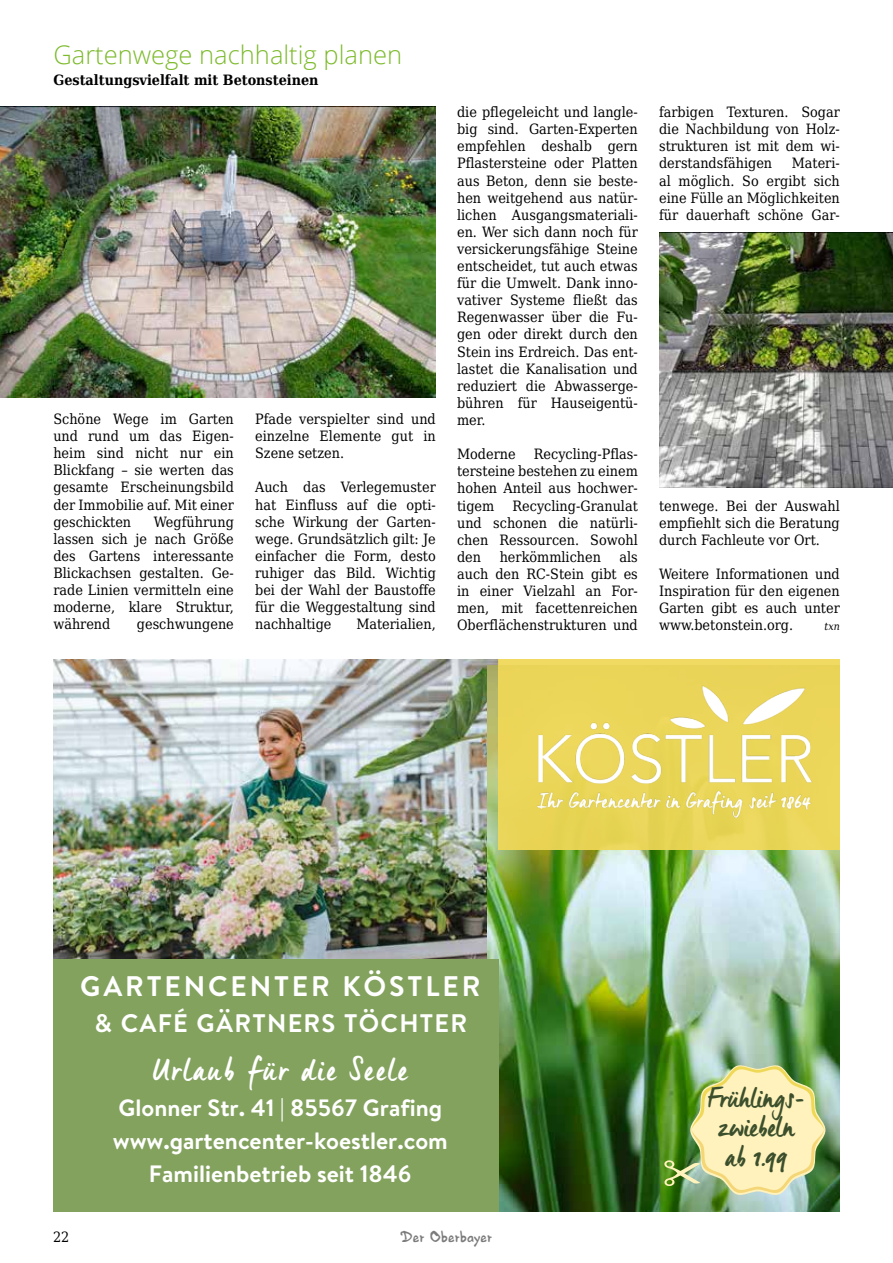
<style>
.page{position:relative;width:893px;height:1263px;background:#fff}
.page>*{position:absolute;margin:0;border:0;box-sizing:border-box;transform-origin:0 0}
.t1{font:31.8px "Manus Smooth";letter-spacing:.08em;color:#fff}
.t2{font:28.35px/29.7px "Manus Smooth";color:#3c4f2d;text-align:center}
.t3{font:700 28.35px "Brandon Text";letter-spacing:.1em;color:#fff}
.t4{font:300 25.5px "Open Sans";color:#7dba2c}
.t5{font:700 25.35px "Brandon Text";letter-spacing:.05em;color:#fff}
.t6{font:700 23.7px/33px "Brandon Text";color:#fff;text-align:center}
.t7{font:16.5px "HVD Edding 780";color:#7c7b7b}
.t8{font:14.25px/17.1px "DejaVu Serif Condensed";color:#000;text-align:justify}
.t9{font:700 14.25px "DejaVu Serif Condensed";color:#000}
.t10{font:italic 10.5px "DejaVu Serif Condensed";color:#000}
</style>
<div class="page">
<img style="left:53px;top:659px;width:445px;height:300px">
<img style="left:487px;top:666px;width:353px;height:546px">
<div style="left:498px;top:659px;width:342px;height:191px;background:#f0d857"></div>
<img style="left:537px;top:685px;width:275px;height:137px">
<div style="left:53px;top:959px;width:445px;height:253px;background:#83a25e"></div>
<img style="left:664px;top:1064px;width:161px;height:132px">
<img style="left:0;top:106px;width:436px;height:292px">
<img style="left:659px;top:232px;width:234px;height:256px">
<h3 class="t4" style="left:53px;top:37px;width:350px">Gartenwege nachhaltig planen</h3>
<p class="t9" style="left:53px;top:68px;width:267px">Gestaltungsvielfalt mit Betonsteinen</p>
<p class="t8" style="left:53px;top:409px;width:182px">Schöne Wege im Garten und rund um das Eigen&shy;heim sind nicht nur ein Blickfang – sie werten das gesamte Erscheinungsbild der Immobilie auf. Mit einer geschickten</p>
<p class="t8" style="left:53px;top:512px;width:182px;text-indent:101px">Wegführung lassen sich je nach Größe des Gartens interessante Blickachsen gestalten. Ge&shy;rade Linien vermitteln eine moderne, klare Struktur, während</p>
<p class="t8" style="left:137px;top:614px;width:98px">geschwungene</p>
<p class="t8" style="left:255px;top:409px;width:182px">Pfade verspielter sind und einzelne Elemente gut in Szene setzen.</p>
<p class="t8" style="left:255px;top:477px;width:182px">Auch das Verlegemuster hat Einfluss auf die opti&shy;sche Wirkung der Garten&shy;wege. Grundsätzlich gilt: Je einfacher die Form, desto ruhiger das Bild. Wichtig bei der Wahl der Baustoffe für die Weggestaltung sind nachhaltige</p>
<p class="t8" style="left:356px;top:614px;width:81px">Materialien,</p>
<p class="t8" style="left:457px;top:102px;width:182px">die pflegeleicht und langle&shy;big sind. Garten-Experten empfehlen deshalb gern Pflastersteine oder Platten aus Beton, denn sie beste&shy;hen weitgehend aus natür&shy;lichen Ausgangsmateriali&shy;en. Wer sich dann noch für versickerungsfähige Steine entscheidet, tut auch etwas für die Umwelt. Dank inno&shy;vativer Systeme fließt das Regenwasser über die Fu&shy;gen oder direkt durch den Stein ins Erdreich. Das ent&shy;lastet die Kanalisation und reduziert die Abwasserge&shy;bühren für Hauseigentü&shy;mer.</p>
<p class="t8" style="left:457px;top:444px;width:60px">Moderne</p>
<p class="t8" style="left:457px;top:444px;width:182px;text-indent:77px">Recycling-Pflas&shy;tersteine bestehen zu einem hohen Anteil aus hochwer&shy;tigem</p>
<p class="t8" style="left:457px;top:496px;width:182px;text-indent:55px">Recycling-Granulat und schonen die natürli&shy;chen Ressourcen. Sowohl den</p>
<p class="t8" style="left:500px;top:547px;width:103px">herkömmlichen</p>
<p class="t8" style="left:457px;top:547px;width:182px;text-indent:162px">als auch den RC-Stein gibt es in einer Vielzahl an For&shy;men, mit facettenreichen Oberflächenstrukturen und</p>
<p class="t8" style="left:659px;top:102px;width:182px">farbigen Texturen. Sogar die Nachbildung von Holz&shy;strukturen ist mit dem wi&shy;derstandsfähigen</p>
<p class="t8" style="left:659px;top:154px;width:182px;text-indent:133px">Materi&shy;al möglich. So ergibt sich eine Fülle an Möglichkeiten für dauerhaft schöne Gar-</p>
<p class="t8" style="left:659px;top:496px;width:182px">tenwege. Bei der Auswahl empfiehlt sich die Beratung durch Fachleute vor Ort.</p>
<p class="t8" style="left:659px;top:564px;width:182px">Weitere Informationen und Inspiration für den eigenen Garten gibt es auch unter www.betonstein.org.</p>
<p class="t10" style="left:825px;top:617px;width:17px">txn</p>
<h2 class="t3" style="left:80px;top:966px;width:402px">GARTENCENTER KÖSTLER</h2>
<h3 class="t5" style="left:95px;top:1005px;width:374px">&amp; CAFÉ GÄRTNERS TÖCHTER</h3>
<h1 class="t1" style="left:153px;top:1050px;width:256px">Urlaub für die Seele</h1>
<h3 class="t6" style="left:113px;top:1090px;width:336px">Glonner Str. 41 | 85567 Grafing www.gartencenter-koestler.com<br>Familienbetrieb seit 1846</h3>
<p class="t8" style="left:53px;top:1227px;width:18px">22</p>
<p class="t7" style="left:401px;top:1227px;width:93px">Der Oberbayer</p>
<h2 class="t2" style="left:708px;top:1082px;width:98px">Frühlings&shy;zwiebeln ab 1.99</h2>
</div>
